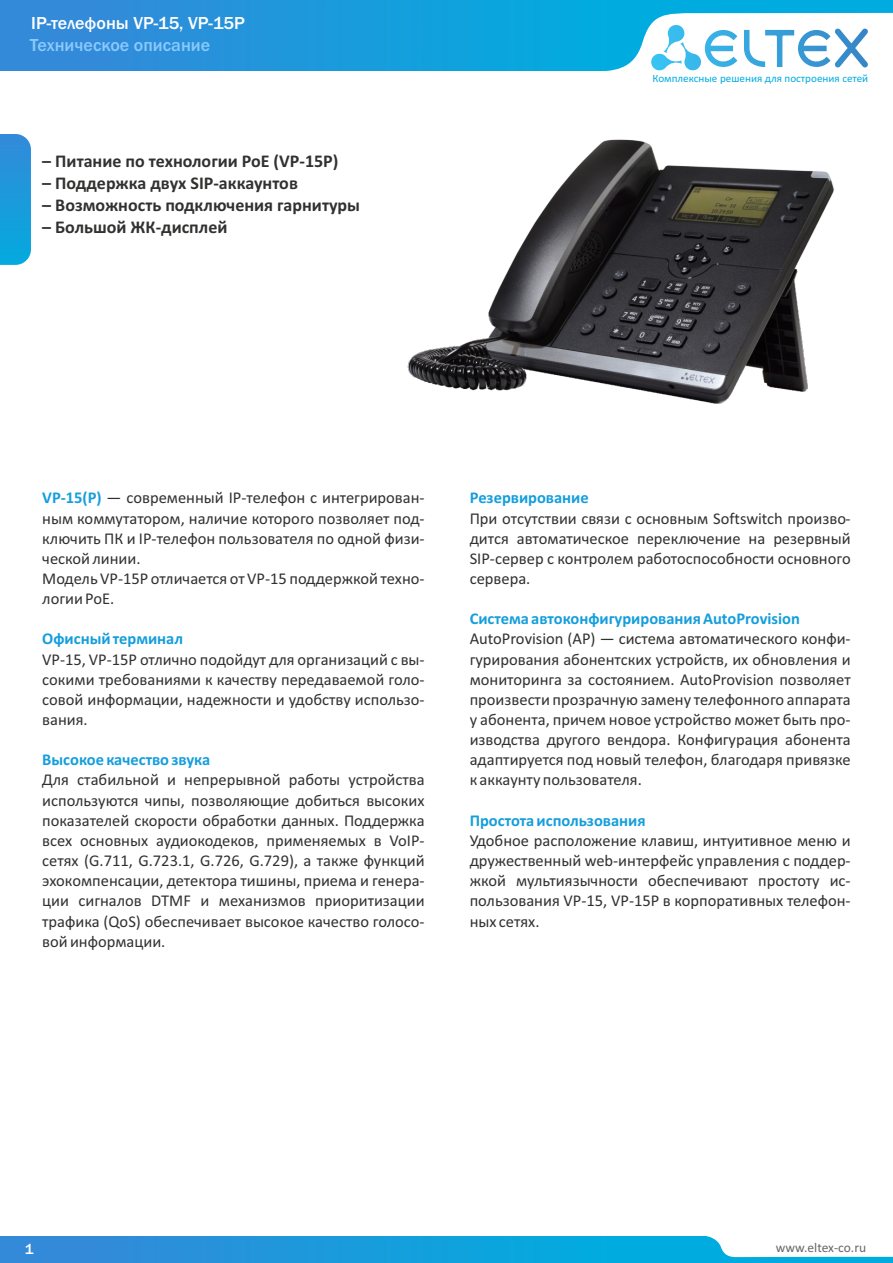
<style>
.page{position:relative;width:893px;height:1263px;background:#fff}
.page>*{position:absolute;margin:0;border:0;box-sizing:border-box;transform-origin:0 0}
.t1{font:700 18px "Calibri";color:#313130}
.t2{font:500 18px "Franklin Gothic";color:#fff}
.t3{font:500 18px "Franklin Gothic";color:#8ac9fc}
.t4{font:16.5px/20.1px "Calibri";color:#313130;text-align:justify}
.t5{font:700 16.5px "Calibri";color:#159edc}
.t6{font:500 15px "Franklin Gothic";color:#fff}
.t7{font:13.5px "Calibri";color:#666}
.t8{font:11.1px "Calibri";color:#00acdf}
.s1{font-weight:700;color:#159edc}
</style>
<div class="page">
<svg style="left:0;top:134px;width:31px;height:131px;background:#219cdc"></svg>
<div style="left:0;top:0;width:893px;height:71px;background:linear-gradient(to right,#3489d9,#00b4e0)"></div>
<svg style="left:589px;top:13px;width:304px;height:58px"></svg>
<div style="left:0;top:1236px;width:893px;height:27px;background:linear-gradient(to right,#3489d9,#00b4e0)"></div>
<svg style="left:703px;top:1236px;width:190px;height:21px"></svg>
<img style="left:407px;top:139px;width:427px;height:265px">
<p class="t2" style="left:31px;top:17px;width:215px">IP-телефоны VP-15, VP-15P</p>
<p class="t3" style="left:30px;top:38px;width:182px">Техническое описание</p>
<p class="t1" style="left:42px;top:153px;width:298px">– Питание по технологии PoE (VP-15P)</p>
<p class="t1" style="left:42px;top:175px;width:257px">– Поддержка двух SIP-аккаунтов</p>
<p class="t1" style="left:42px;top:197px;width:319px">– Возможность подключения гарнитуры</p>
<p class="t1" style="left:42px;top:219px;width:187px">– Большой ЖК-дисплей</p>
<p class="t8" style="left:652px;top:73px;width:217px">Комплексные решения для построения сетей</p>
<p class="t4" style="left:42px;top:489px;width:384px;text-align:left"><span class="s1">VP-15(P)</span> — современный IP-телефон с интегрирован&shy;ным коммутатором, наличие которого позволяет под&shy;ключить ПК и IP-телефон пользователя по одной физи&shy;ческой линии.<br>Модель VP-15P отличается от VP-15 поддержкой техно&shy;логии PoE.</p>
<p class="t5" style="left:42px;top:632px;width:142px">Офисный терминал</p>
<p class="t4" style="left:42px;top:650px;width:384px">VP-15, VP-15P отлично подойдут для организаций с вы&shy;сокими требованиями к качеству передаваемой голо&shy;совой информации, надежности и удобству использо&shy;вания.</p>
<p class="t5" style="left:42px;top:753px;width:170px">Высокое качество звука</p>
<p class="t4" style="left:42px;top:771px;width:384px">Для стабильной и непрерывной работы устройства используются чипы, позволяющие добиться высоких показателей скорости обработки данных. Поддержка всех основных аудиокодеков, применяемых в VoIP&shy;сетях (G.711, G.723.1, G.726, G.729), а также функций эхокомпенсации, детектора тишины, приема и генера&shy;ции сигналов DTMF и механизмов приоритизации трафика (QoS) обеспечивает высокое качество голосо&shy;вой информации.</p>
<p class="t5" style="left:470px;top:491px;width:121px">Резервирование</p>
<p class="t4" style="left:470px;top:509px;width:382px">При отсутствии связи с основным Softswitch произво&shy;дится автоматическое переключение на резервный SIP-сервер с контролем работоспособности основного сервера.</p>
<p class="t5" style="left:470px;top:612px;width:332px">Система автоконфигурирования AutoProvision</p>
<p class="t4" style="left:470px;top:630px;width:383px">AutoProvision (AP) — система автоматического конфи&shy;гурирования абонентских устройств, их обновления и мониторинга за состоянием. AutoProvision позволяет произвести прозрачную замену телефонного аппарата у абонента, причем новое устройство может быть про&shy;изводства другого вендора. Конфигурация абонента адаптируется под новый телефон, благодаря привязке к аккаунту пользователя.</p>
<p class="t5" style="left:470px;top:813px;width:177px">Простота использования</p>
<p class="t4" style="left:470px;top:832px;width:382px">Удобное расположение клавиш, интуитивное меню и дружественный web-интерфейс управления с поддер&shy;жкой мультиязычности обеспечивают простоту ис&shy;пользования VP-15, VP-15P в корпоративных телефон&shy;ных сетях.</p>
<p class="t6" style="left:25px;top:1243px;width:10px">1</p>
<p class="t7" style="left:776px;top:1242px;width:92px">www.eltex-co.ru</p>
</div>
